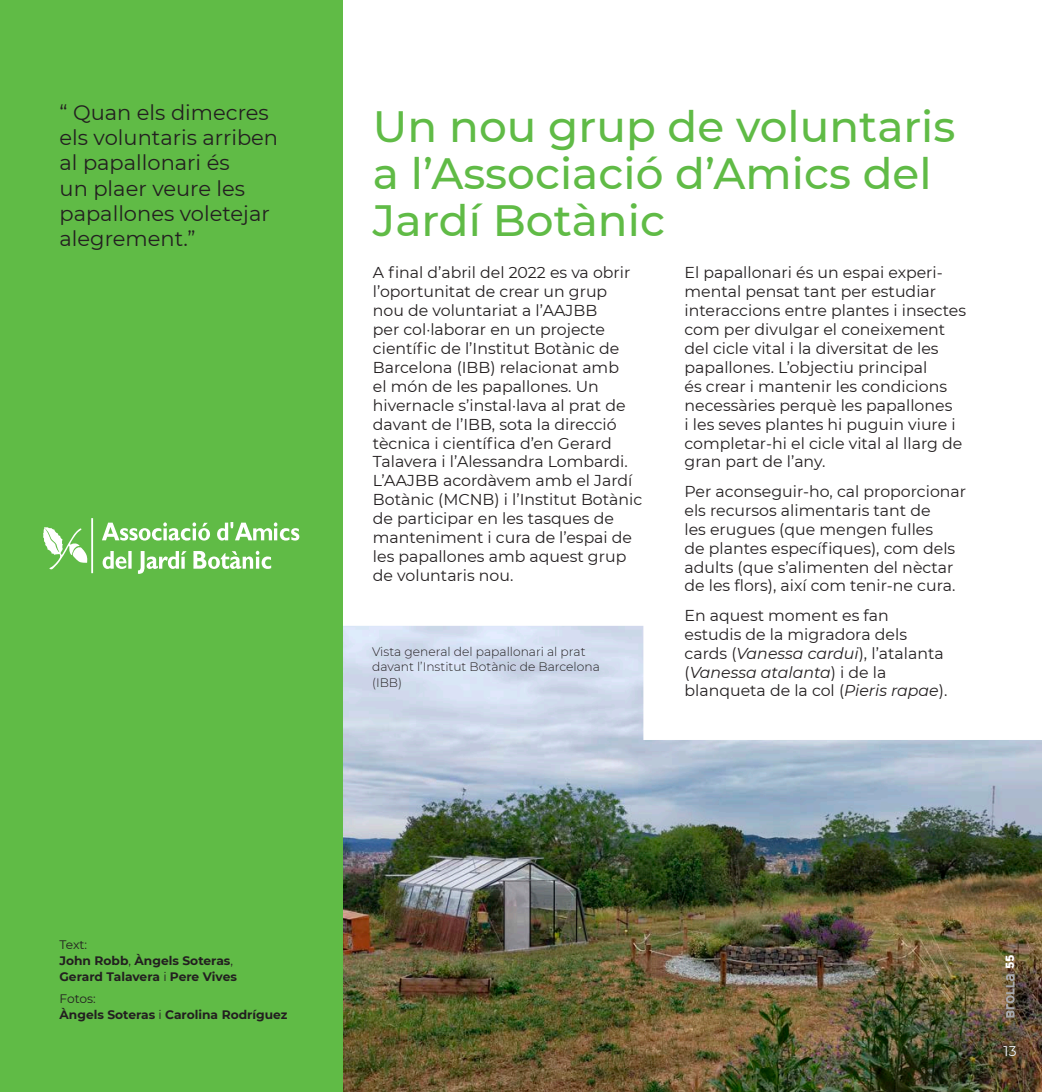
<style>
.page{position:relative;width:1042px;height:1092px;background:#fff}
.page>*{position:absolute;margin:0;border:0;box-sizing:border-box;transform-origin:0 0}
.t1{font:500 43.75px/47.2px "Montserrat";color:#60bb46}
.t2{font:21px/25.2px "Montserrat";color:#231f20}
.t3{font:15.75px/18.9px "Montserrat";color:#231f20}
.t4{font:14.35px "Designal BW20";color:#fff}
.t5{font:14px "Montserrat";color:#fff}
.t6{font:700 12.25px/15.8px "Montserrat";color:#231f20}
.t7{font:300 12.25px/15.8px "Montserrat";color:#231f20}
.s1{font-style:italic}
.s2{font-weight:400}
</style>
<div class="page">
<img style="left:342px;top:625px;width:700px;height:466px">
<div style="left:0;top:0;width:342px;height:1091px;background:#60bb46"></div>
<svg style="left:43px;top:518px;width:256px;height:56px"></svg>
<svg style="left:1006px;top:974px;width:8px;height:43px"></svg>
<h2 class="t2" style="left:60px;top:99px;width:220px">“ Quan els dimecres els voluntaris arriben al papallonari és<br>un plaer veure les papallones voletejar alegrement.”</h2>
<h1 class="t1" style="left:373px;top:101px;width:584px">Un nou grup de voluntaris a l’Associació d’Amics del<br>Jardí Botànic</h1>
<p class="t3" style="left:373px;top:263px;width:271px">A final d’abril del 2022 es va obrir l’oportunitat de crear un grup nou de voluntariat a l’AAJBB<br>per col·laborar en un projecte científic de l’Institut Botànic de<br>Barcelona (IBB) relacionat amb<br>el món de les papallones. Un hivernacle s’instal·lava al prat de davant de l’IBB, sota la direcció tècnica i científica d’en Gerard<br>Talavera i l’Alessandra Lombardi.<br>L’AAJBB acordàvem amb el Jardí<br>Botànic (MCNB) i l’Institut Botànic de participar en les tasques de manteniment i cura de l’espai de les papallones amb aquest grup de voluntaris nou.</p>
<p class="t3" style="left:684px;top:263px;width:283px">El papallonari és un espai experi&shy;mental pensat tant per estudiar interaccions entre plantes i insectes com per divulgar el coneixement del cicle vital i la diversitat de les papallones. L’objectiu principal<br>és crear i mantenir les condicions necessàries perquè les papallones<br>i les seves plantes hi puguin viure i completar-hi el cicle vital al llarg de gran part de l’any.</p>
<p class="t3" style="left:684px;top:481px;width:283px">Per aconseguir-ho, cal proporcionar els recursos alimentaris tant de<br>les erugues (que mengen fulles<br>de plantes específiques), com dels adults (que s’alimenten del nèctar de les flors), així com tenir-ne cura.</p>
<p class="t3" style="left:684px;top:605px;width:264px">En aquest moment es fan estudis de la migradora dels cards (<span class="s1">Vanessa cardui</span>), l’atalanta (<span class="s1">Vanessa atalanta</span>) i de la blanqueta de la col (<span class="s1">Pieris rapae</span>).</p>
<p class="t7" style="left:372px;top:643px;width:229px">Vista general del papallonari al prat davant l’Institut Botànic de Barcelona (IBB)</p>
<p class="t6" style="left:60px;top:936px;width:179px"><span class="s2">Text:<br></span>John Robb<span class="s2">,</span> Àngels Soteras<span class="s2">,<br></span>Gerard Talavera <span class="s2">i</span> Pere Vives</p>
<p class="t6" style="left:60px;top:990px;width:229px"><span class="s2">Fotos:<br></span>Àngels Soteras <span class="s2">i</span> Carolina Rodríguez</p>
<p class="t4" style="left:1002px;top:969px;width:16px;rotate:-90deg">55</p>
<p class="t5" style="left:1003px;top:1041px;width:14px">13</p>
</div>
